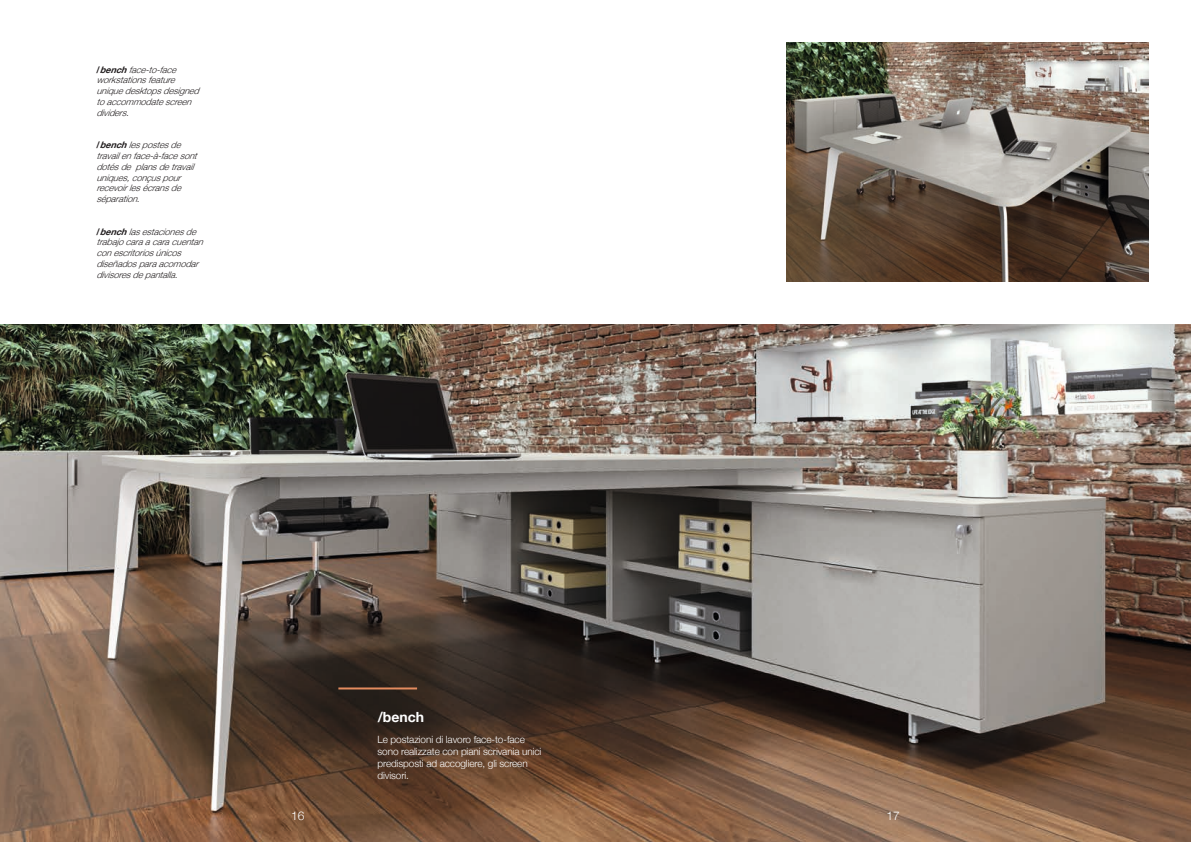
<style>
.page{position:relative;width:1191px;height:842px;background:#fff}
.page>*{position:absolute;margin:0;border:0;box-sizing:border-box;transform-origin:0 0}
.t1{font:700 14px "Helvetica Neue";color:#fff}
.t2{font:300 12px "Helvetica Neue";color:#fff}
.t3{font:300 10px/12px "Helvetica Neue";letter-spacing:-.01em;color:#fff}
.t4{font:italic 300 9px/10.8px "Helvetica Neue";color:#231f20}
.s1{font-weight:700;font-style:normal}
.s2{font-weight:700}
</style>
<div class="page">
<img style="left:0;top:325px;width:1191px;height:517px">
<img style="left:787px;top:43px;width:361px;height:239px">
<hr style="left:338px;top:687px;width:79px;height:2px;background:#e48c5f">
<p class="t4" style="left:96px;top:63px;width:109px"><span class="s1">/</span> <span class="s2">bench</span>face-to-face workstationsfeature uniquedesktopsdesigned toaccommodatescreen dividers.</p>
<p class="t4" style="left:96px;top:139px;width:107px"><span class="s1">/</span> <span class="s2">bench</span>lespostesde travailenface-à-facesont dotésdeplansdetravail uniques,conçuspour recevoirlesécransde séparation.</p>
<p class="t4" style="left:96px;top:225px;width:113px"><span class="s1">/</span> <span class="s2">bench</span>lasestacionesde trabajocaraacaracuentan conescritoriosúnicos diseñadosparaacomodar divisoresdepantalla.</p>
<p class="t1" style="left:378px;top:706px;width:48px">/bench</p>
<p class="t3" style="left:377px;top:733px;width:165px">Le postazioni di lavoro face-to-face sono realizzate con piani scrivania unici predisposti ad accogliere, gli screen divisori.</p>
<p class="t2" style="left:291px;top:806px;width:15px">16</p>
<p class="t2" style="left:886px;top:806px;width:15px">17</p>
</div>
